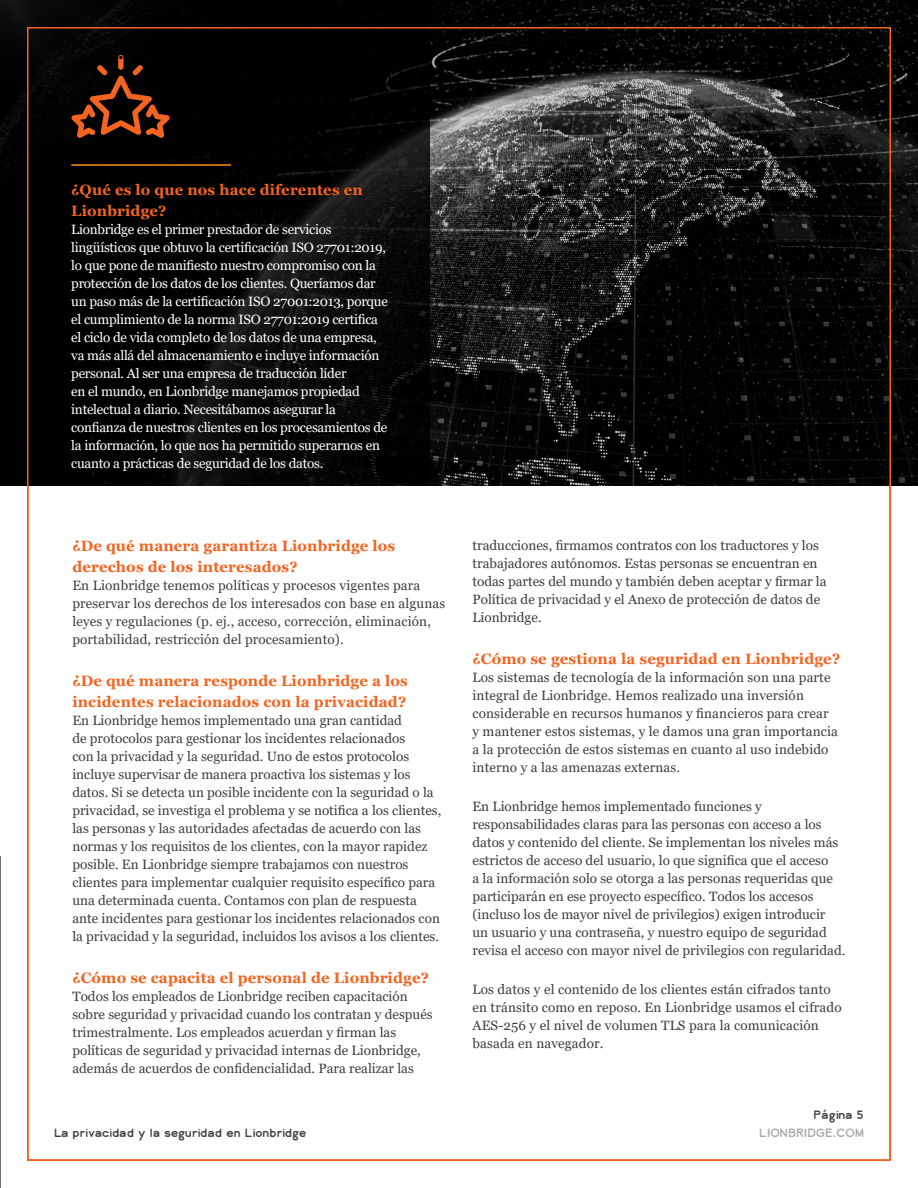
<style>
.page{position:relative;width:918px;height:1188px;background:#fff}
.page>*{position:absolute;margin:0;border:0;box-sizing:border-box;transform-origin:0 0}
.Body_1-12pt{font:700 15px/21px "Georgia";letter-spacing:.01em;color:#f36421}
.Body_1-12pt-2{font:13.5px/18px "Georgia";color:#3e3e3f}
.Body_1-12pt-3{font:13.5px/18px "Georgia";letter-spacing:-.02em;color:#fff}
.t1{font:11.25px "Lionbridge Sans";letter-spacing:-.01em;color:#3e3e3f}
.t2{font:11.25px "Lionbridge Sans";color:#a8a9ad}
</style>
<div class="page">
<hr style="left:0;top:856px;width:1px;height:332px;background:#231f20">
<img style="left:430px;top:0;width:488px;height:486px">
<svg style="left:0;top:0;width:430px;height:486px;background:#0a0605"></svg>
<hr style="left:71px;top:164px;width:160px;height:2px;background:#f7931d">
<svg style="left:71px;top:55px;width:99px;height:83px;background:#391708"></svg>
<p class="Body_1-12pt" style="left:71px;top:179px;width:293px">¿Qué es lo que nos hace diferentes en<br>Lionbridge?</p>
<p class="Body_1-12pt-3" style="left:71px;top:220px;width:318px">Lionbridge es el primer prestador de servicios lingüísticos que obtuvo la certificación ISO 27701:2019, lo que pone de manifiesto nuestro compromiso con la protección de los datos de los clientes. Queríamos dar un paso más de la certificación ISO 27001:2013, porque el cumplimiento de la norma ISO 27701:2019 certifica el ciclo de vida completo de los datos de una empresa, va más allá del almacenamiento e incluye información personal. Al ser una empresa de traducción líder<br>en el mundo, en Lionbridge manejamos propiedad intelectual a diario. Necesitábamos asegurar la confianza de nuestros clientes en los procesamientos de la información, lo que nos ha permitido superarnos en cuanto a prácticas de seguridad de los datos.</p>
<p class="Body_1-12pt" style="left:72px;top:536px;width:324px">¿De qué manera garantiza Lionbridge los derechos de los interesados?</p>
<p class="Body_1-12pt-2" style="left:72px;top:577px;width:374px">En Lionbridge tenemos políticas y procesos vigentes para preservar los derechos de los interesados con base en algunas leyes y regulaciones (p. ej., acceso, corrección, eliminación, portabilidad, restricción del procesamiento).</p>
<p class="Body_1-12pt" style="left:72px;top:671px;width:337px">¿De qué manera responde Lionbridge a los incidentes relacionados con la privacidad?</p>
<p class="Body_1-12pt-2" style="left:72px;top:712px;width:370px">En Lionbridge hemos implementado una gran cantidad<br>de protocolos para gestionar los incidentes relacionados<br>con la privacidad y la seguridad. Uno de estos protocolos incluye supervisar de manera proactiva los sistemas y los datos. Si se detecta un posible incidente con la seguridad o la privacidad, se investiga el problema y se notifica a los clientes, las personas y las autoridades afectadas de acuerdo con las normas y los requisitos de los clientes, con la mayor rapidez posible. En Lionbridge siempre trabajamos con nuestros clientes para implementar cualquier requisito específico para una determinada cuenta. Contamos con plan de respuesta ante incidentes para gestionar los incidentes relacionados con la privacidad y la seguridad, incluidos los avisos a los clientes.</p>
<p class="Body_1-12pt" style="left:72px;top:968px;width:358px">¿Cómo se capacita el personal de Lionbridge?</p>
<p class="Body_1-12pt-2" style="left:72px;top:988px;width:362px">Todos los empleados de Lionbridge reciben capacitación sobre seguridad y privacidad cuando los contratan y después trimestralmente. Los empleados acuerdan y firman las políticas de seguridad y privacidad internas de Lionbridge, además de acuerdos de confidencialidad. Para realizar las</p>
<p class="t1" style="left:54px;top:1124px;width:254px">La privacidad y la seguridad en Lionbridge</p>
<p class="Body_1-12pt-2" style="left:472px;top:537px;width:356px">traducciones, firmamos contratos con los traductores y los trabajadores autónomos. Estas personas se encuentran en todas partes del mundo y también deben aceptar y firmar la Política de privacidad y el Anexo de protección de datos de Lionbridge.</p>
<p class="Body_1-12pt" style="left:472px;top:649px;width:369px">¿Cómo se gestiona la seguridad en Lionbridge?</p>
<p class="Body_1-12pt-2" style="left:472px;top:669px;width:367px">Los sistemas de tecnología de la información son una parte integral de Lionbridge. Hemos realizado una inversión considerable en recursos humanos y financieros para crear y mantener estos sistemas, y le damos una gran importancia a la protección de estos sistemas en cuanto al uso indebido interno y a las amenazas externas.</p>
<p class="Body_1-12pt-2" style="left:472px;top:798px;width:374px">En Lionbridge hemos implementado funciones y responsabilidades claras para las personas con acceso a los datos y contenido del cliente. Se implementan los niveles más estrictos de acceso del usuario, lo que significa que el acceso<br>a la información solo se otorga a las personas requeridas que participarán en ese proyecto específico. Todos los accesos (incluso los de mayor nivel de privilegios) exigen introducir<br>un usuario y una contraseña, y nuestro equipo de seguridad revisa el acceso con mayor nivel de privilegios con regularidad.</p>
<p class="Body_1-12pt-2" style="left:472px;top:981px;width:371px">Los datos y el contenido de los clientes están cifrados tanto en tránsito como en reposo. En Lionbridge usamos el cifrado AES-256 y el nivel de volumen TLS para la comunicación basada en navegador.</p>
<p class="t1" style="left:813px;top:1106px;width:52px">Página 5</p>
<p class="t2" style="left:759px;top:1124px;width:106px">LIONBRIDGE.COM</p>
</div>
